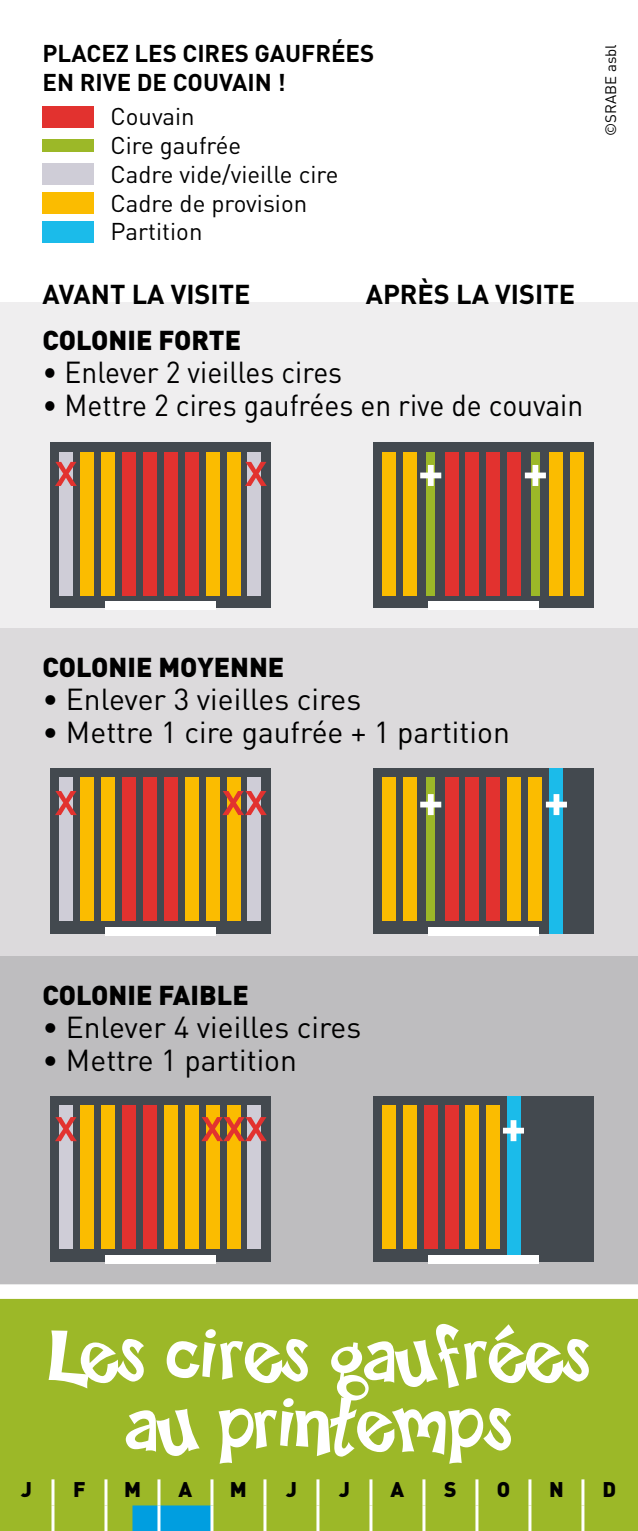
<style>
.page{position:relative;width:638px;height:1531px;background:#fff}
.page>*{position:absolute;margin:0;border:0;box-sizing:border-box;transform-origin:0 0}
.t1{font:84px/69px "Happy Sans";color:#fff;text-align:center}
.t2{font:30px "DIN";color:#000}
.t3{font:30px "DIN";color:#000;scale:.94 1}
.t4{font:900 27px "DIN";color:#000}
.t5{font:700 27px "DIN";color:#000}
.t6{font:24px/28.8px "DIN";color:#000}
.t7{font:700 24px/28.8px "DIN";color:#000}
.t8{font:900 21px "DIN";color:#000}
.t9{font:15px "DIN";color:#000}
</style>
<div class="page">
<div style="left:0;top:302px;width:638px;height:332px;background:#efeeef"></div>
<div style="left:0;top:629px;width:638px;height:332px;background:#dcdadc"></div>
<div style="left:0;top:956px;width:638px;height:332px;background:#bebdbf"></div>
<div style="left:50px;top:443px;width:221px;height:165px;background:#43494f"></div>
<div style="left:105px;top:602px;width:111px;height:8px;background:#fff"></div>
<div style="left:248px;top:452px;width:13px;height:144px;background:#cfcdd7"></div>
<div style="left:143px;top:452px;width:14px;height:144px;background:#e2322f"></div>
<div style="left:227px;top:452px;width:13px;height:144px;background:#fbbc00"></div>
<div style="left:122px;top:452px;width:14px;height:144px;background:#e2322f"></div>
<div style="left:206px;top:452px;width:13px;height:144px;background:#fbbc00"></div>
<div style="left:101px;top:452px;width:14px;height:144px;background:#fbbc00"></div>
<div style="left:185px;top:452px;width:13px;height:144px;background:#e2322f"></div>
<div style="left:81px;top:452px;width:13px;height:144px;background:#fbbc00"></div>
<div style="left:164px;top:452px;width:13px;height:144px;background:#e2322f"></div>
<div style="left:60px;top:452px;width:13px;height:144px;background:#cfcdd7"></div>
<div style="left:50px;top:768px;width:221px;height:165px;background:#43494f"></div>
<div style="left:105px;top:927px;width:111px;height:8px;background:#fff"></div>
<div style="left:248px;top:777px;width:13px;height:144px;background:#cfcdd7"></div>
<div style="left:143px;top:777px;width:14px;height:144px;background:#e2322f"></div>
<div style="left:227px;top:777px;width:13px;height:144px;background:#fbbc00"></div>
<div style="left:122px;top:777px;width:14px;height:144px;background:#e2322f"></div>
<div style="left:206px;top:777px;width:13px;height:144px;background:#fbbc00"></div>
<div style="left:101px;top:777px;width:14px;height:144px;background:#fbbc00"></div>
<div style="left:185px;top:777px;width:13px;height:144px;background:#fbbc00"></div>
<div style="left:81px;top:777px;width:13px;height:144px;background:#fbbc00"></div>
<div style="left:164px;top:777px;width:13px;height:144px;background:#e2322f"></div>
<div style="left:60px;top:777px;width:13px;height:144px;background:#cfcdd7"></div>
<div style="left:50px;top:1096px;width:221px;height:165px;background:#43494f"></div>
<div style="left:105px;top:1255px;width:111px;height:8px;background:#fff"></div>
<div style="left:248px;top:1105px;width:13px;height:144px;background:#cfcdd7"></div>
<div style="left:143px;top:1105px;width:14px;height:144px;background:#e2322f"></div>
<div style="left:227px;top:1105px;width:13px;height:144px;background:#fbbc00"></div>
<div style="left:122px;top:1105px;width:14px;height:144px;background:#e2322f"></div>
<div style="left:206px;top:1105px;width:13px;height:144px;background:#fbbc00"></div>
<div style="left:101px;top:1105px;width:14px;height:144px;background:#fbbc00"></div>
<div style="left:185px;top:1105px;width:13px;height:144px;background:#fbbc00"></div>
<div style="left:81px;top:1105px;width:13px;height:144px;background:#fbbc00"></div>
<div style="left:164px;top:1105px;width:13px;height:144px;background:#fbbc00"></div>
<div style="left:60px;top:1105px;width:13px;height:144px;background:#cfcdd7"></div>
<div style="left:373px;top:443px;width:220px;height:165px;background:#43494f"></div>
<div style="left:428px;top:602px;width:110px;height:8px;background:#fff"></div>
<div style="left:570px;top:452px;width:13px;height:144px;background:#fbbc00"></div>
<div style="left:466px;top:452px;width:13px;height:144px;background:#e2322f"></div>
<div style="left:549px;top:452px;width:14px;height:144px;background:#fbbc00"></div>
<div style="left:445px;top:452px;width:13px;height:144px;background:#e2322f"></div>
<div style="left:531px;top:452px;width:8px;height:144px;background:#9cb828"></div>
<div style="left:426px;top:452px;width:9px;height:144px;background:#9cb828"></div>
<div style="left:507px;top:452px;width:14px;height:144px;background:#e2322f"></div>
<div style="left:403px;top:452px;width:13px;height:144px;background:#fbbc00"></div>
<div style="left:487px;top:452px;width:13px;height:144px;background:#e2322f"></div>
<div style="left:382px;top:452px;width:13px;height:144px;background:#fbbc00"></div>
<div style="left:373px;top:768px;width:220px;height:165px;background:#43494f"></div>
<div style="left:428px;top:927px;width:110px;height:8px;background:#fff"></div>
<div style="left:466px;top:777px;width:13px;height:144px;background:#e2322f"></div>
<div style="left:549px;top:768px;width:14px;height:165px;background:#1bbbea"></div>
<div style="left:445px;top:777px;width:13px;height:144px;background:#e2322f"></div>
<div style="left:528px;top:777px;width:14px;height:144px;background:#fbbc00"></div>
<div style="left:426px;top:777px;width:9px;height:144px;background:#9cb828"></div>
<div style="left:507px;top:777px;width:14px;height:144px;background:#fbbc00"></div>
<div style="left:403px;top:777px;width:13px;height:144px;background:#fbbc00"></div>
<div style="left:487px;top:777px;width:13px;height:144px;background:#e2322f"></div>
<div style="left:382px;top:777px;width:13px;height:144px;background:#fbbc00"></div>
<div style="left:373px;top:1096px;width:220px;height:165px;background:#43494f"></div>
<div style="left:466px;top:1105px;width:13px;height:144px;background:#fbbc00"></div>
<div style="left:445px;top:1105px;width:13px;height:144px;background:#e2322f"></div>
<div style="left:424px;top:1105px;width:13px;height:144px;background:#e2322f"></div>
<div style="left:507px;top:1096px;width:14px;height:165px;background:#1bbbea"></div>
<div style="left:403px;top:1105px;width:13px;height:144px;background:#fbbc00"></div>
<div style="left:487px;top:1105px;width:13px;height:144px;background:#fbbc00"></div>
<div style="left:382px;top:1105px;width:13px;height:144px;background:#fbbc00"></div>
<div style="left:428px;top:1255px;width:110px;height:8px;background:#fff"></div>
<div style="left:43px;top:106px;width:51px;height:21px;background:#e2322f"></div>
<div style="left:43px;top:140px;width:51px;height:12px;background:#9cb828"></div>
<div style="left:43px;top:164px;width:51px;height:21px;background:#cfcdd7"></div>
<div style="left:43px;top:192px;width:51px;height:22px;background:#fbbc00"></div>
<div style="left:43px;top:221px;width:51px;height:22px;background:#1bbbea"></div>
<div style="left:0;top:1284px;width:638px;height:247px;background:#9cb828"></div>
<svg style="left:420px;top:465px;width:21px;height:21px"></svg>
<svg style="left:420px;top:794px;width:21px;height:21px"></svg>
<svg style="left:525px;top:465px;width:21px;height:21px"></svg>
<svg style="left:546px;top:794px;width:21px;height:21px"></svg>
<svg style="left:503px;top:1120px;width:21px;height:21px"></svg>
<svg style="left:245px;top:462px;width:22px;height:24px"></svg>
<svg style="left:222px;top:791px;width:45px;height:24px"></svg>
<svg style="left:201px;top:1117px;width:66px;height:24px"></svg>
<svg style="left:55px;top:791px;width:22px;height:24px"></svg>
<svg style="left:55px;top:1117px;width:22px;height:24px"></svg>
<svg style="left:55px;top:462px;width:22px;height:24px"></svg>
<div style="left:132px;top:1505px;width:78px;height:26px;background:#009ee0"></div>
<hr style="left:51px;top:1479px;width:3px;height:26px;background:#fff">
<hr style="left:104px;top:1479px;width:3px;height:26px;background:#fff">
<hr style="left:157px;top:1479px;width:3px;height:26px;background:#fff">
<hr style="left:210px;top:1479px;width:3px;height:26px;background:#fff">
<hr style="left:263px;top:1479px;width:3px;height:26px;background:#fff">
<hr style="left:316px;top:1479px;width:3px;height:26px;background:#fff">
<hr style="left:369px;top:1479px;width:3px;height:26px;background:#fff">
<hr style="left:422px;top:1479px;width:3px;height:26px;background:#fff">
<hr style="left:475px;top:1479px;width:3px;height:26px;background:#fff">
<hr style="left:528px;top:1479px;width:3px;height:26px;background:#fff">
<hr style="left:581px;top:1479px;width:3px;height:26px;background:#fff">
<hr style="left:51px;top:1505px;width:3px;height:26px;background:#fff">
<hr style="left:104px;top:1505px;width:3px;height:26px;background:#fff">
<hr style="left:157px;top:1505px;width:3px;height:26px;background:#fff">
<hr style="left:210px;top:1505px;width:3px;height:26px;background:#fff">
<hr style="left:263px;top:1505px;width:3px;height:26px;background:#fff">
<hr style="left:316px;top:1505px;width:3px;height:26px;background:#fff">
<hr style="left:369px;top:1505px;width:3px;height:26px;background:#fff">
<hr style="left:422px;top:1505px;width:3px;height:26px;background:#fff">
<hr style="left:475px;top:1505px;width:3px;height:26px;background:#fff">
<hr style="left:528px;top:1505px;width:3px;height:26px;background:#fff">
<hr style="left:581px;top:1505px;width:3px;height:26px;background:#fff">
<p class="t7" style="left:43px;top:38px;width:333px">PLACEZ LES CIRES GAUFRÉES<br>EN RIVE DE COUVAI N !</p>
<p class="t6" style="left:111px;top:102px;width:229px">Couvain<br>Cire gaufrée<br>Cadre vide/vieille cire<br>Cadre de provision<br>Partition</p>
<p class="t5" style="left:43px;top:277px;width:157px">AVAN T LA VISITE</p>
<p class="t5" style="left:366px;top:277px;width:159px">APRÈS LA VISITE</p>
<p class="t4" style="left:43px;top:323px;width:200px">COLONIE FORTE</p>
<p class="t3" style="left:43px;top:354px;width:320px">• Enlever 2 vieilles cires</p>
<p class="t3" style="left:43px;top:387px;width:577px">• Mettre 2 cires gaufrées en rive de couvain</p>
<p class="t9" style="left:601px;top:136px;width:93px;rotate:-90deg">©SRABE asbl</p>
<p class="t4" style="left:43px;top:649px;width:243px">COLONIE MOYENNE</p>
<p class="t2" style="left:43px;top:680px;width:320px">• Enlever 3 vieilles cires</p>
<p class="t2" style="left:43px;top:713px;width:469px">• Mettre 1 cire gaufrée + 1 partition</p>
<p class="t4" style="left:43px;top:977px;width:208px">COLONIE FAIBLE</p>
<p class="t2" style="left:43px;top:1008px;width:320px">• Enlever 4 vieilles cires</p>
<p class="t2" style="left:43px;top:1041px;width:256px">• Mettre 1 partition</p>
<h1 class="t1" style="left:48px;top:1320px;width:544px">Les cires gaufrées au printemps</h1>
<p class="t8" style="left:21px;top:1475px;width:12px">J</p>
<p class="t8" style="left:73px;top:1475px;width:14px">F</p>
<p class="t8" style="left:124px;top:1475px;width:18px">M</p>
<p class="t8" style="left:179px;top:1475px;width:15px">A</p>
<p class="t8" style="left:230px;top:1475px;width:18px">M</p>
<p class="t8" style="left:286px;top:1475px;width:12px">J</p>
<p class="t8" style="left:339px;top:1475px;width:12px">J</p>
<p class="t8" style="left:390px;top:1475px;width:15px">A</p>
<p class="t8" style="left:444px;top:1475px;width:14px">S</p>
<p class="t8" style="left:497px;top:1475px;width:15px">O</p>
<p class="t8" style="left:549px;top:1475px;width:16px">N</p>
<p class="t8" style="left:602px;top:1475px;width:15px">D</p>
</div>
